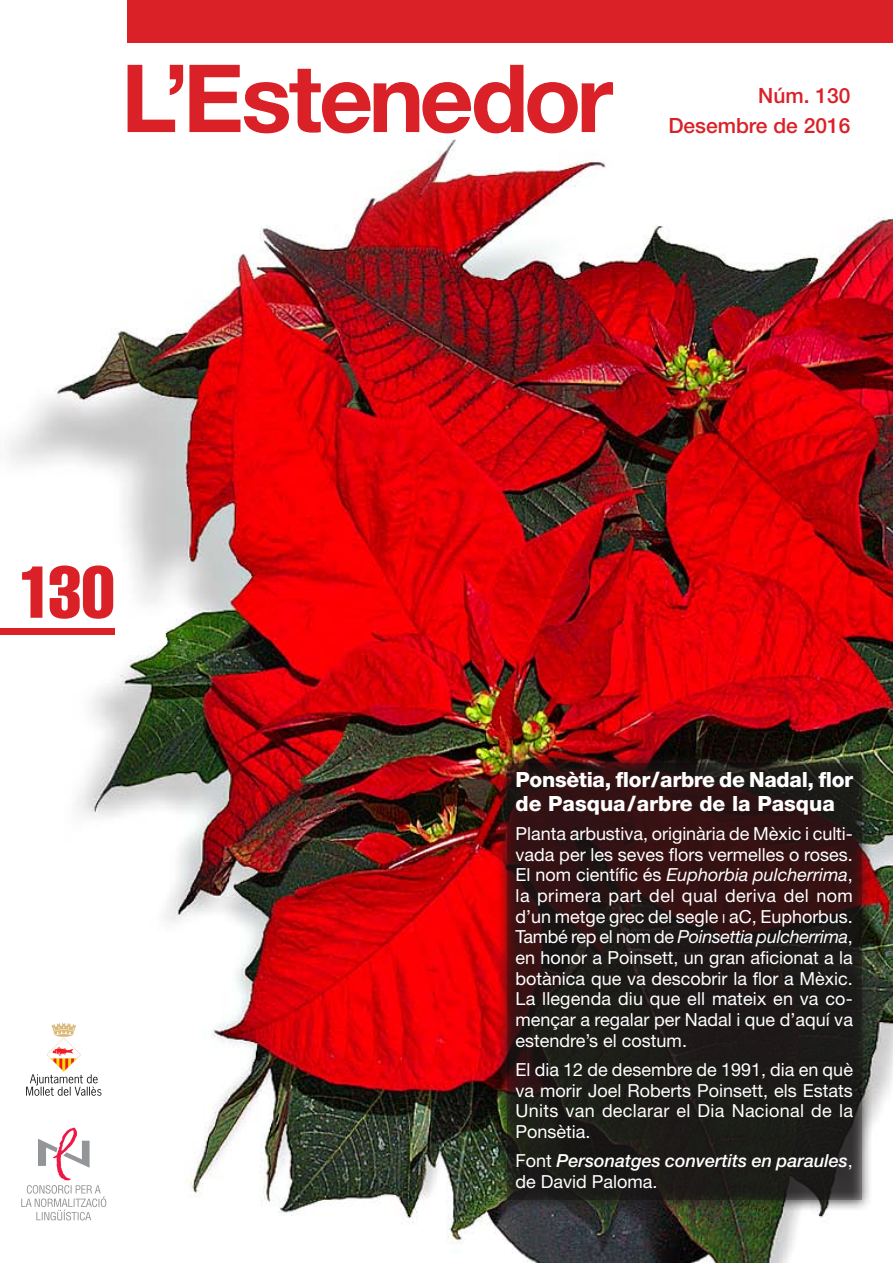
<style>
.page{position:relative;width:893px;height:1263px;background:#fff}
.page>*{position:absolute;margin:0;border:0;box-sizing:border-box;transform-origin:0 0}
.t1{font:extra-condensed 72px "Helvetica";color:#da2128}
.t2{font:800 21px/24.2px "Helvetica Neue LT Std";letter-spacing:-.015em;color:#fff}
.t3{font:500 21px/30px "Helvetica Neue LT Std";color:#da2128;text-align:right}
.t4{font:18px/20.7px "Helvetica Neue LT Std";color:#fff;text-align:justify}
.t5{font:italic 500 18px/20.7px "Helvetica Neue LT Std";color:#fff}
.s1{font-style:italic}
.s2{font-size:12.6px}
.s3{font-weight:400;font-style:normal}
</style>
<div class="page">
<div style="left:128px;top:0;width:765px;height:43px;background:#da2128"></div>
<img style="left:8px;top:113px;width:885px;height:1150px">
<div style="left:494px;top:750px;width:377px;height:460px;background:#231f20;opacity:.8"></div>
<svg style="left:507px;top:763px;width:354px;height:437px;background:#241816"></svg>
<svg style="left:128px;top:65px;width:485px;height:68px"></svg>
<div style="left:0;top:628px;width:115px;height:7px;background:#da2128"></div>
<svg style="left:21px;top:1127px;width:85px;height:93px"></svg>
<svg style="left:26px;top:1023px;width:75px;height:73px"></svg>
<h1 class="t1" style="left:19px;top:546px;width:97px">130</h1>
<p class="t3" style="left:668px;top:80px;width:184px">Núm. 130<br>Desembre de 2016</p>
<p class="t2" style="left:516px;top:767px;width:339px">Ponsètia, flor/arbre de Nadal, flor de Pasqua/arbre de la Pasqua</p>
<p class="t4" style="left:516px;top:823px;width:339px">Planta arbustiva, originària de Mèxic i culti&shy;vada per les seves flors vermelles o roses.<br>El nom científic és <span class="s1">Euphorbia pulcherrima</span>, la primera part del qual deriva del nom d’un metge grec del segle <span class="s2">i</span> aC, Euphorbus.<br>També rep el nom de <span class="s1">Poinsettia pulcherrima</span>, en honor a Poinsett, un gran aficionat a la botànica que va descobrir la flor a Mèxic.<br>La llegenda diu que ell mateix en va co&shy;mençar a regalar per Nadal i que d’aquí va estendre’s el costum.</p>
<p class="t4" style="left:516px;top:1059px;width:339px">El dia 12 de desembre de 1991, dia en què va morir Joel Roberts Poinsett, els Estats Units van declarar el Dia Nacional de la Ponsètia.</p>
<p class="t5" style="left:516px;top:1150px;width:339px"><span class="s3">Font</span> Personatges convertits en paraules<span class="s3">, de David Paloma.</span></p>
</div>
